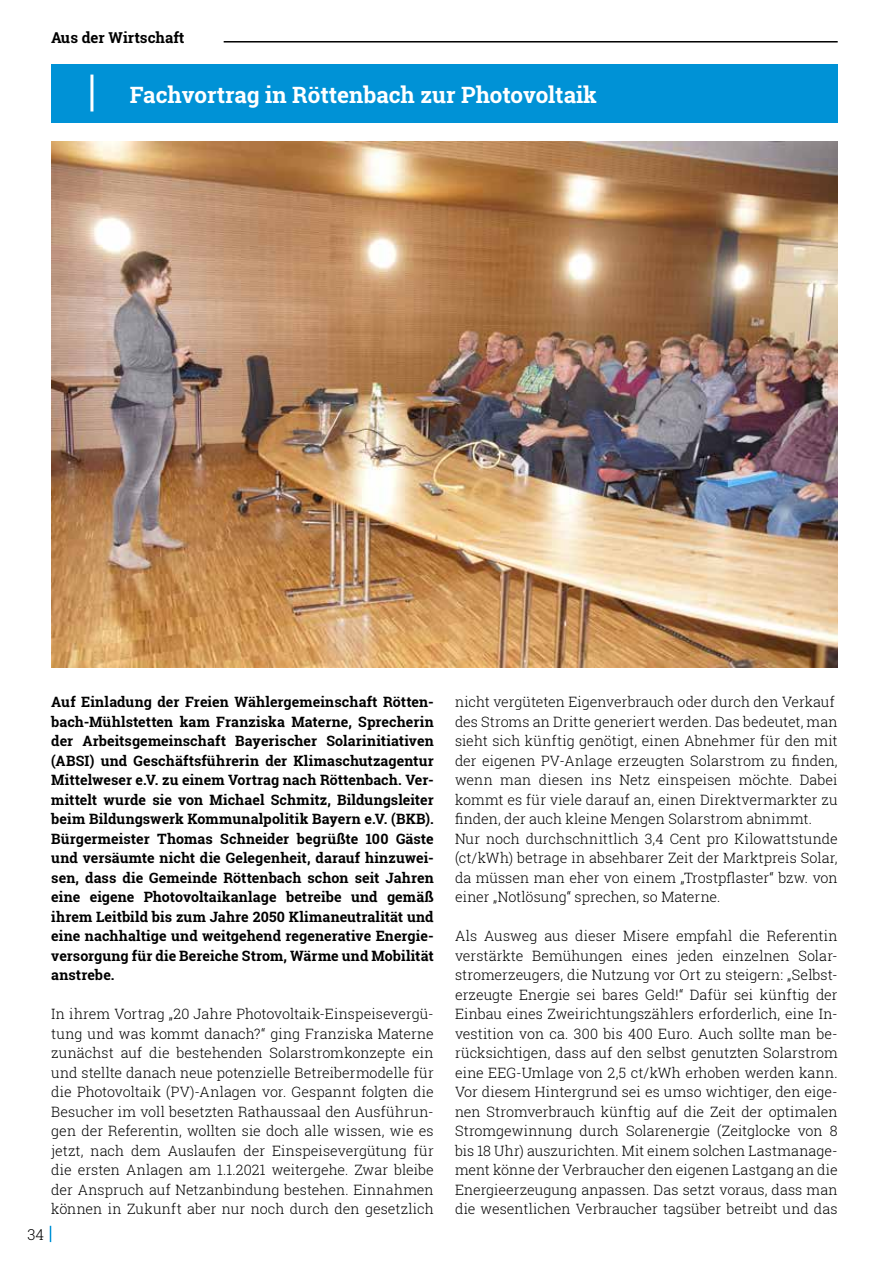
<style>
.page{position:relative;width:893px;height:1263px;background:#fff}
.page>*{position:absolute;margin:0;border:0;box-sizing:border-box;transform-origin:0 0}
.t1{font:700 22.5px "Roboto Slab";color:#fff}
.t2{font:700 15px "Roboto Slab";color:#000}
.t3{font:300 15px "Roboto Slab";color:#000}
.t4{font:300 14.25px/19.5px "Roboto Slab";color:#000;text-align:justify}
.t5{font:700 14.25px/19.5px "Roboto Slab";letter-spacing:.005em;color:#000;text-align:justify}
</style>
<div class="page">
<svg style="left:50px;top:1226px;width:1px;height:16px"></svg>
<hr style="left:224px;top:41px;width:614px;height:2px;background:#000">
<img style="left:51px;top:142px;width:787px;height:525px">
<div style="left:51px;top:64px;width:787px;height:58px;background:#0092d6"></div>
<hr style="left:90px;top:75px;width:3px;height:36px;background:#fff">
<p class="t2" style="left:51px;top:27px;width:135px">Aus der Wirtschaft</p>
<h1 class="t1" style="left:130px;top:80px;width:469px">Fachvortrag in Röttenbach zur Photovoltaik</h1>
<p class="t5" style="left:51px;top:692px;width:384px">Auf Einladung der Freien Wählergemeinschaft Rötten&shy;bach-Mühlstetten kam Franziska Materne, Sprecherin der Arbeitsgemeinschaft Bayerischer Solarinitiativen (ABSI) und Geschäftsführerin der Klimaschutzagentur Mittelweser e.V. zu einem Vortrag nach Röttenbach. Ver&shy;mittelt wurde sie von Michael Schmitz, Bildungsleiter beim Bildungswerk Kommunalpolitik Bayern e.V. (BKB).<br>Bürgermeister Thomas Schneider begrüßte 100 Gäste und versäumte nicht die Gelegenheit, darauf hinzuwei&shy;sen, dass die Gemeinde Röttenbach schon seit Jahren eine eigene Photovoltaikanlage betreibe und gemäß ihrem Leitbild bis zum Jahre 2050 Klimaneutralität und eine nachhaltige und weitgehend regenerative Energie&shy;versorgung für die Bereiche Strom, Wärme und Mobilität anstrebe.</p>
<p class="t4" style="left:51px;top:1004px;width:384px">In ihrem Vortrag „20 Jahre Photovoltaik-Einspeisevergü&shy;tung und was kommt danach?“ ging Franziska Materne zunächst auf die bestehenden Solarstromkonzepte ein und stellte danach neue potenzielle Betreibermodelle für die Photovoltaik (PV)-Anlagen vor. Gespannt folgten die Besucher im voll besetzten Rathaussaal den Ausführun&shy;gen der Referentin, wollten sie doch alle wissen, wie es jetzt, nach dem Auslaufen der Einspeisevergütung für die ersten Anlagen am 1.1.2021 weitergehe. Zwar bleibe der Anspruch auf Netzanbindung bestehen. Einnahmen können in Zukunft aber nur noch durch den gesetzlich</p>
<p class="t3" style="left:27px;top:1224px;width:18px">34</p>
<p class="t4" style="left:455px;top:692px;width:384px;text-align:left">nicht vergüteten Eigenverbrauch oder durch den Verkauf des Stroms an Dritte generiert werden. Das bedeutet, man sieht sich künftig genötigt, einen Abnehmer für den mit der eigenen PV-Anlage erzeugten Solarstrom zu finden, wenn man diesen ins Netz einspeisen möchte. Dabei kommt es für viele darauf an, einen Direktvermarkter zu finden, der auch kleine Mengen Solarstrom abnimmt.<br>Nur noch durchschnittlich 3,4 Cent pro Kilowattstunde (ct/kWh) betrage in absehbarer Zeit der Marktpreis Solar, da müssen man eher von einem „Trostpflaster“ bzw. von einer „Notlösung“ sprechen, so Materne.</p>
<p class="t4" style="left:455px;top:926px;width:384px">Als Ausweg aus dieser Misere empfahl die Referentin verstärkte Bemühungen eines jeden einzelnen Solar&shy;stromerzeugers, die Nutzung vor Ort zu steigern: „Selbst&shy;erzeugte Energie sei bares Geld!“ Dafür sei künftig der Einbau eines Zweirichtungszählers erforderlich, eine In&shy;vestition von ca. 300 bis 400 Euro. Auch sollte man be&shy;rücksichtigen, dass auf den selbst genutzten Solarstrom eine EEG-Umlage von 2,5 ct/kWh erhoben werden kann.<br>Vor diesem Hintergrund sei es umso wichtiger, den eige&shy;nen Stromverbrauch künftig auf die Zeit der optimalen Stromgewinnung durch Solarenergie (Zeitglocke von 8 bis 18 Uhr) auszurichten. Mit einem solchen Lastmanage&shy;ment könne der Verbraucher den eigenen Lastgang an die Energieerzeugung anpassen. Das setzt voraus, dass man die wesentlichen Verbraucher tagsüber betreibt und das</p>
</div>
